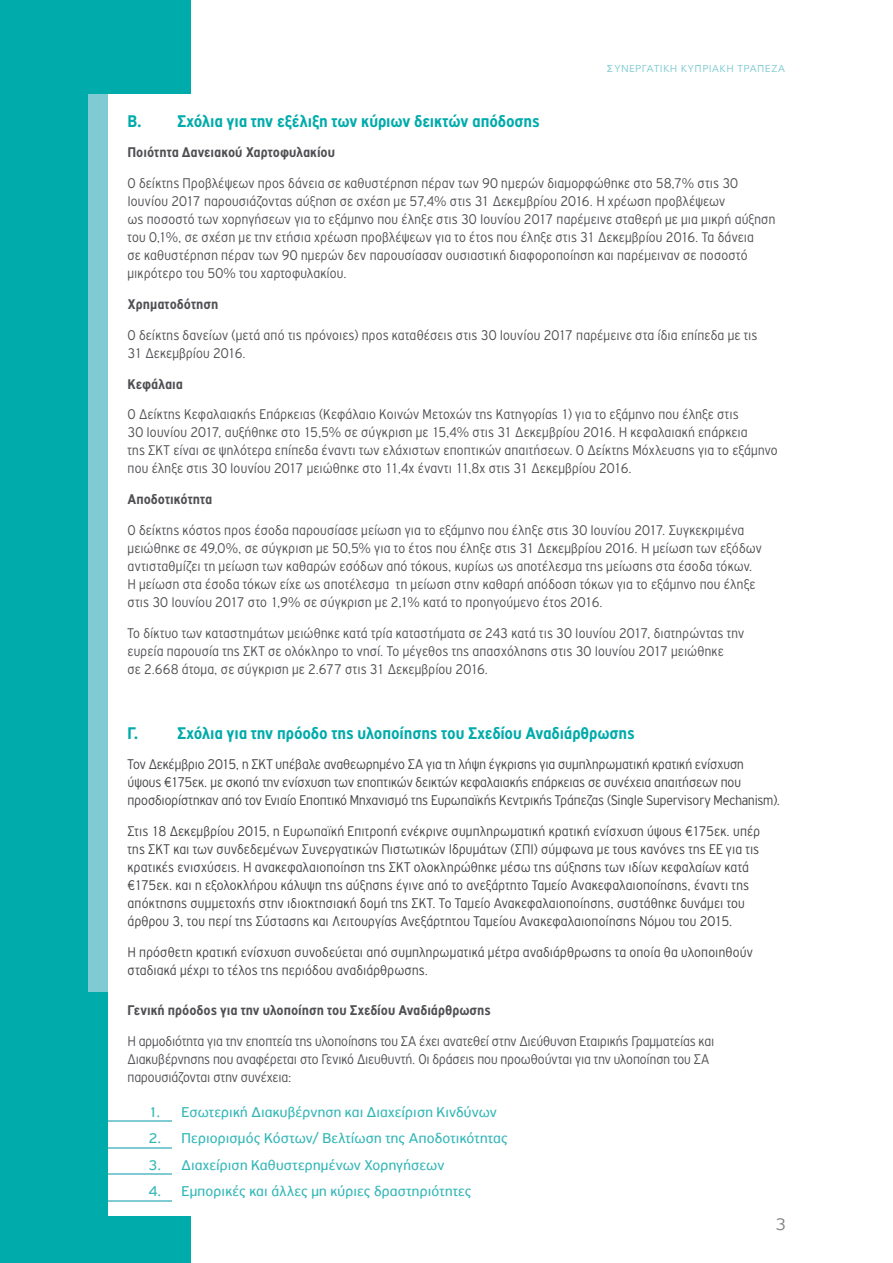
<style>
.page{position:relative;width:893px;height:1263px;background:#fff}
.page>*{position:absolute;margin:0;border:0;box-sizing:border-box;transform-origin:0 0}
.t1{font:700 18px "PF Highway Gothic Cond";letter-spacing:-.01em;color:#00abab}
.t2{font:300 18px "PF Highway Sans Pro";color:#818084}
.t3{font:300 15px/18px "PF Highway Gothic Cond";letter-spacing:.01em;color:#504f53}
.t4{font:300 15px/18px "PF Highway Gothic Cond";letter-spacing:.01em;color:#454347}
.t5{font:15px "PF Highway Sans Pro";letter-spacing:.01em;color:#32b6b7}
.t6{font:700 15px "PF Highway Gothic Cond";color:#504f53}
.t7{font:9.9px "Aka Acid GR Muli";letter-spacing:.05em;color:#80cbd3}
</style>
<div class="page">
<div style="left:0;top:1px;width:190px;height:1262px;background:#00abab"></div>
<div style="left:108px;top:94px;width:675px;height:1122px;background:#fff"></div>
<div style="left:88px;top:94px;width:20px;height:898px;background:#80cbd3"></div>
<hr style="left:108px;top:1120px;width:63px;height:2px;background:#80cbd3">
<hr style="left:108px;top:1147px;width:63px;height:2px;background:#80cbd3">
<hr style="left:108px;top:1173px;width:63px;height:2px;background:#80cbd3">
<hr style="left:108px;top:1200px;width:63px;height:2px;background:#80cbd3">
<p class="t7" style="left:606px;top:62px;width:180px">ΣΥΝΕΡΓΑΤΙΚΗ ΚΥΠΡΙΑΚΗ ΤΡΑΠΕΖΑ</p>
<p class="t1" style="left:128px;top:111px;width:414px">B. Σχόλια για την εξέλιξη των κύριων δεικτών απόδοσης</p>
<p class="t6" style="left:128px;top:145px;width:209px">Ποιότητα Δανειακού Χαρτοφυλακίου</p>
<p class="t3" style="left:128px;top:174px;width:649px">Ο δείκτης Προβλέψεων προς δάνεια σε καθυστέρηση πέραν των 90 ημερών διαμορφώθηκε στο 58,7% στις 30<br>Ιουνίου 2017 παρουσιάζοντας αύξηση σε σχέση με 57,4% στις 31 Δεκεμβρίου 2016. Η χρέωση προβλέψεων<br>ως ποσοστό των χορηγήσεων για το εξάμηνο που έληξε στις 30 Ιουνίου 2017 παρέμεινε σταθερή με μια μικρή αύξηση του 0,1%, σε σχέση με την ετήσια χρέωση προβλέψεων για το έτος που έληξε στις 31 Δεκεμβρίου 2016. Τα δάνεια<br>σε καθυστέρηση πέραν των 90 ημερών δεν παρουσίασαν ουσιαστική διαφοροποίηση και παρέμειναν σε ποσοστό μικρότερο του 50% του χαρτοφυλακίου.</p>
<p class="t6" style="left:128px;top:296px;width:92px">Χρηματοδότηση</p>
<p class="t3" style="left:128px;top:326px;width:631px">Ο δείκτης δανείων (μετά από τις πρόνοιες) προς καταθέσεις στις 30 Ιουνίου 2017 παρέμεινε στα ίδια επίπεδα με τις<br>31 Δεκεμβρίου 2016.</p>
<p class="t6" style="left:128px;top:376px;width:57px">Κεφάλαια</p>
<p class="t3" style="left:128px;top:405px;width:652px">Ο Δείκτης Κεφαλαιακής Επάρκειας (Κεφάλαιο Κοινών Μετοχών της Κατηγορίας 1) για το εξάμηνο που έληξε στις<br>30 Ιουνίου 2017, αυξήθηκε στο 15,5% σε σύγκριση με 15,4% στις 31 Δεκεμβρίου 2016. Η κεφαλαιακή επάρκεια<br>της ΣΚΤ είναι σε ψηλότερα επίπεδα έναντι των ελάχιστων εποπτικών απαιτήσεων. Ο Δείκτης Μόχλευσης για το εξάμηνο που έληξε στις 30 Ιουνίου 2017 μειώθηκε στο 11,4χ έναντι 11,8χ στις 31 Δεκεμβρίου 2016.</p>
<p class="t6" style="left:128px;top:491px;width:86px">Αποδοτικότητα</p>
<p class="t3" style="left:128px;top:521px;width:636px">Ο δείκτης κόστος προς έσοδα παρουσίασε μείωση για το εξάμηνο που έληξε στις 30 Ιουνίου 2017. Συγκεκριμένα μειώθηκε σε 49,0%, σε σύγκριση με 50,5% για το έτος που έληξε στις 31 Δεκεμβρίου 2016. Η μείωση των εξόδων αντισταθμίζει τη μείωση των καθαρών εσόδων από τόκους, κυρίως ως αποτέλεσμα της μείωσης στα έσοδα τόκων.<br>Η μείωση στα έσοδα τόκων είχε ως αποτέλεσμα τη μείωση στην καθαρή απόδοση τόκων για το εξάμηνο που έληξε στις 30 Ιουνίου 2017 στο 1,9% σε σύγκριση με 2,1% κατά το προηγούμενο έτος 2016.</p>
<p class="t3" style="left:128px;top:624px;width:618px">Το δίκτυο των καταστημάτων μειώθηκε κατά τρία καταστήματα σε 243 κατά τις 30 Ιουνίου 2017, διατηρώντας την ευρεία παρουσία της ΣΚΤ σε ολόκληρο το νησί. Το μέγεθος της απασχόλησης στις 30 Ιουνίου 2017 μειώθηκε<br>σε 2.668 άτομα, σε σύγκριση με 2.677 στις 31 Δεκεμβρίου 2016.</p>
<p class="t1" style="left:128px;top:723px;width:509px">Γ. Σχόλια για την πρόοδο της υλοποίησης του Σχεδίου Αναδιάρθρωσης</p>
<p class="t4" style="left:128px;top:756px;width:654px">Τον Δεκέμβριο 2015, η ΣΚΤ υπέβαλε αναθεωρημένο ΣΑ για τη λήψη έγκρισης για συμπληρωματική κρατική ενίσχυση ύψους €175εκ. με σκοπό την ενίσχυση των εποπτικών δεικτών κεφαλαιακής επάρκειας σε συνέχεια απαιτήσεων που προσδιορίστηκαν από τον Ενιαίο Εποπτικό Μηχανισμό της Ευρωπαϊκής Κεντρικής Τράπεζας (Single Supervisory Mechanism).</p>
<p class="t4" style="left:128px;top:822px;width:634px">Στις 18 Δεκεμβρίου 2015, η Ευρωπαϊκή Επιτροπή ενέκρινε συμπληρωματική κρατική ενίσχυση ύψους €175εκ. υπέρ της ΣΚΤ και των συνδεδεμένων Συνεργατικών Πιστωτικών Ιδρυμάτων (ΣΠΙ) σύμφωνα με τους κανόνες της ΕΕ για τις κρατικές ενισχύσεις. Η ανακεφαλαιοποίηση της ΣΚΤ ολοκληρώθηκε μέσω της αύξησης των ιδίων κεφαλαίων κατά €175εκ. και η εξολοκλήρου κάλυψη της αύξησης έγινε από το ανεξάρτητο Ταμείο Ανακεφαλαιοποίησης, έναντι της απόκτησης συμμετοχής στην ιδιοκτησιακή δομή της ΣΚΤ. Το Ταμείο Ανακεφαλαιοποίησης, συστάθηκε δυνάμει του άρθρου 3, του περί της Σύστασης και Λειτουργίας Ανεξάρτητου Ταμείου Ανακεφαλαιοποίησης Νόμου του 2015.</p>
<p class="t4" style="left:128px;top:943px;width:627px">Η πρόσθετη κρατική ενίσχυση συνοδεύεται από συμπληρωματικά μέτρα αναδιάρθρωσης τα οποία θα υλοποιηθούν σταδιακά μέχρι το τέλος της περιόδου αναδιάρθρωσης.</p>
<p class="t6" style="left:128px;top:1002px;width:365px">Γενική πρόοδος για την υλοποίηση του Σχεδίου Αναδιάρθρωσης</p>
<p class="t3" style="left:128px;top:1032px;width:588px">Η αρμοδιότητα για την εποπτεία της υλοποίησης του ΣΑ έχει ανατεθεί στην Διεύθυνση Εταιρικής Γραμματείας και<br>Διακυβέρνησης που αναφέρεται στο Γενικό Διευθυντή. Οι δράσεις που προωθούνται για την υλοποίηση του ΣΑ παρουσιάζονται στην συνέχεια:</p>
<p class="t5" style="left:149px;top:1103px;width:350px">1. Εσωτερική Διακυβέρνηση και Διαχείριση Κινδύνων</p>
<p class="t5" style="left:149px;top:1129px;width:361px">2. Περιορισμός Κόστων/ Βελτίωση της Αποδοτικότητας</p>
<p class="t5" style="left:149px;top:1156px;width:297px">3. Διαχείριση Καθυστερημένων Χορηγήσεων</p>
<p class="t5" style="left:149px;top:1182px;width:325px">4. Εμπορικές και άλλες μη κύριες δραστηριότητες</p>
<p class="t2" style="left:775px;top:1213px;width:12px">3</p>
</div>
